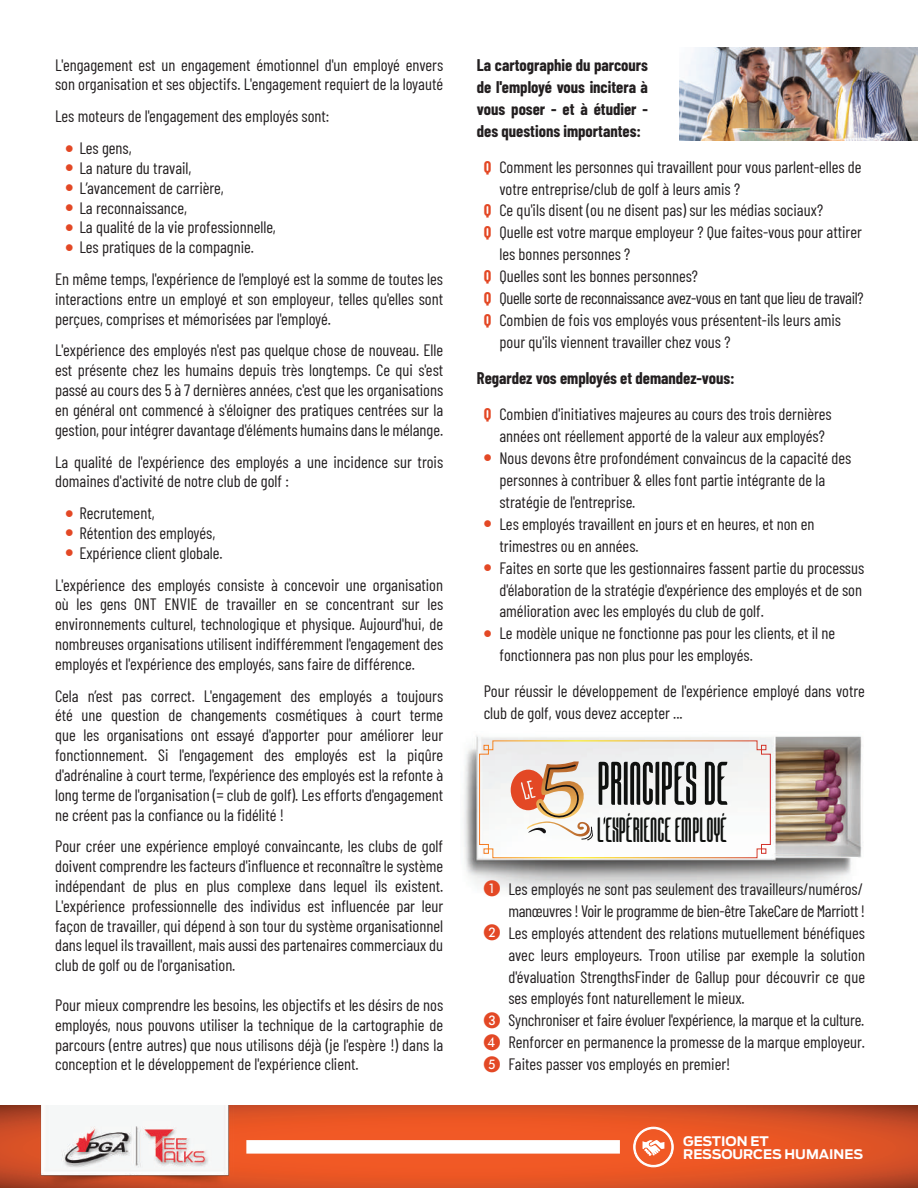
<style>
.page{position:relative;width:918px;height:1188px;background:#fff}
.page>*{position:absolute;margin:0;border:0;box-sizing:border-box;transform-origin:0 0}
.t1{font:condensed 61.5px "MINISTRY";color:#0f110f}
.t2{font:condensed 35.1px "MINISTRY";color:#0f110f}
.t3{font:16.5px/19.8px "Barlow Condensed";color:#231f20}
.t4{font:16.5px "Barlow Condensed";letter-spacing:-.02em;color:#231f20}
.t5{font:700 16.5px/21.9px "Barlow Condensed";color:#231f20;text-align:justify}
.t6{font:700 13.2px/13.2px "Antenna";color:#fff}
.s1{font-weight:700;font-size:25.5px;color:#e34825}
.s2{font-weight:700;color:#e34825}
.s3{font-weight:700}
.s4{font-family:"European Pi One";color:#e34825}
</style>
<div class="page">
<img style="left:464px;top:735px;width:399px;height:157px">
<svg style="left:479px;top:740px;width:292px;height:118px"></svg>
<svg style="left:0;top:1105px;width:918px;height:83px;background:#e05325"></svg>
<img style="left:17px;top:1105px;width:236px;height:83px">
<img style="left:680px;top:47px;width:238px;height:94px">
<div style="left:246px;top:1140px;width:374px;height:14px;background:#fff"></div>
<svg style="left:633px;top:1126px;width:41px;height:42px"></svg>
<p class="t3" style="left:55px;top:54px;width:390px">L'engagement est un engagement émotionnel d'un employé envers son organisation et ses objectifs. L'engagement requiert de la loyauté</p>
<p class="t3" style="left:55px;top:105px;width:276px">Les moteurs de l'engagement des employés sont:</p>
<p class="t3" style="left:66px;top:137px;width:68px"><span class="s1">•</span> Les gens,</p>
<p class="t3" style="left:66px;top:157px;width:127px"><span class="s1">•</span> La nature du travail,</p>
<p class="t3" style="left:66px;top:177px;width:160px"><span class="s1">•</span> L’avancement de carrière,</p>
<p class="t3" style="left:66px;top:196px;width:123px"><span class="s1">•</span> La reconnaissance,</p>
<p class="t3" style="left:66px;top:216px;width:212px"><span class="s1">•</span> La qualité de la vie professionnelle,</p>
<p class="t3" style="left:55px;top:230px;width:390px;line-height:31.8px;text-indent:11px"><span class="s1">•</span> Les pratiques de la compagnie.<br>En même temps, l'expérience de l'employé est la somme de toutes les</p>
<p class="t3" style="left:55px;top:288px;width:390px">interactions entre un employé et son employeur, telles qu'elles sont perçues, comprises et mémorisées par l'employé.</p>
<p class="t3" style="left:55px;top:339px;width:390px;text-align:justify">L'expérience des employés n'est pas quelque chose de nouveau. Elle est présente chez les humains depuis très longtemps. Ce qui s'est passé au cours des 5 à 7 dernières années, c'est que les organisations en général ont commencé à s'éloigner des pratiques centrées sur la gestion, pour intégrer davantage d'éléments humains dans le mélange.</p>
<p class="t3" style="left:55px;top:451px;width:390px">La qualité de l'expérience des employés a une incidence sur trois domaines d'activité de notre club de golf :</p>
<p class="t3" style="left:66px;top:502px;width:91px"><span class="s1">•</span> Recrutement,</p>
<p class="t3" style="left:66px;top:522px;width:151px"><span class="s1">•</span> Rétention des employés,</p>
<p class="t3" style="left:55px;top:536px;width:390px;line-height:31.8px;text-indent:11px"><span class="s1">•</span> Expérience client globale.<br>L'expérience des employés consiste à concevoir une organisation</p>
<p class="t3" style="left:55px;top:593px;width:390px;text-align:justify">où les gens ONT ENVIE de travailler en se concentrant sur les environnements culturel, technologique et physique. Aujourd'hui, de nombreuses organisations utilisent indifféremment l'engagement des employés et l'expérience des employés, sans faire de différence.</p>
<p class="t3" style="left:55px;top:685px;width:390px;text-align:justify">Cela n’est pas correct. L'engagement des employés a toujours été une question de changements cosmétiques à court terme que les organisations ont essayé d'apporter pour améliorer leur fonctionnement. Si l'engagement des employés est la piqûre d'adrénaline à court terme, l'expérience des employés est la refonte à long terme de l'organisation (= club de golf). Les efforts d'engagement ne créent pas la confiance ou la fidélité !</p>
<p class="t3" style="left:55px;top:835px;width:390px;text-align:justify">Pour créer une expérience employé convaincante, les clubs de golf doivent comprendre les facteurs d'influence et reconnaître le système indépendant de plus en plus complexe dans lequel ils existent.<br>L'expérience professionnelle des individus est influencée par leur façon de travailler, qui dépend à son tour du système organisationnel dans lequel ils travaillent, mais aussi des partenaires commerciaux du club de golf ou de l'organisation.</p>
<p class="t3" style="left:55px;top:994px;width:390px;text-align:justify">Pour mieux comprendre les besoins, les objectifs et les désirs de nos employés, nous pouvons utiliser la technique de la cartographie de parcours (entre autres) que nous utilisons déjà (je l'espère !) dans la conception et le développement de l'expérience client.</p>
<p class="t5" style="left:477px;top:53px;width:173px">La cartographie du parcours de l'employé vous incitera à vous poser - et à étudier - des questions importantes:</p>
<p class="t3" style="left:484px;top:156px;width:379px"><span class="s2">Q</span> Comment les personnes qui travaillent pour vous parlent-elles de</p>
<p class="t3" style="left:499px;top:177px;width:242px">votre entreprise/club de golf à leurs amis ?</p>
<p class="t3" style="left:484px;top:199px;width:341px"><span class="s2">Q</span> Ce qu'ils disent (ou ne disent pas) sur les médias sociaux?</p>
<p class="t3" style="left:484px;top:221px;width:380px"><span class="s2">Q</span> Quelle est votre marque employeur ? Que faites-vous pour attirer</p>
<p class="t3" style="left:499px;top:243px;width:132px">les bonnes personnes ?</p>
<p class="t3" style="left:484px;top:265px;width:216px"><span class="s2">Q</span> Quelles sont les bonnes personnes?</p>
<p class="t4" style="left:484px;top:286px;width:381px"><span class="s2">Q</span> Quelle sorte de reconnaissance avez-vous en tant que lieu de travail?</p>
<p class="t3" style="left:484px;top:309px;width:359px"><span class="s2">Q</span> Combien de fois vos employés vous présentent-ils leurs amis</p>
<p class="t3" style="left:499px;top:331px;width:233px">pour qu'ils viennent travailler chez vous ?</p>
<p class="t3" style="left:484px;top:359px;width:350px;line-height:36px;text-indent:-7px"><span class="s3">Regardez vos employés et demandez-vous:<br></span><span class="s2">Q</span> Combien d'initiatives majeures au cours des trois dernières</p>
<p class="t3" style="left:499px;top:425px;width:327px">années ont réellement apporté de la valeur aux employés?</p>
<p class="t3" style="left:499px;top:446px;width:353px;line-height:21.9px;text-indent:-16px"><span class="s1">•</span> Nous devons être profondément convaincus de la capacité des personnes à contribuer &amp; elles font partie intégrante de la stratégie de l'entreprise.</p>
<p class="t3" style="left:499px;top:512px;width:317px;line-height:21.9px;text-indent:-16px"><span class="s1">•</span> Les employés travaillent en jours et en heures, et non en trimestres ou en années.</p>
<p class="t3" style="left:499px;top:556px;width:366px;line-height:21.9px;text-indent:-16px"><span class="s1">•</span> Faites en sorte que les gestionnaires fassent partie du processus d'élaboration de la stratégie d'expérience des employés et de son amélioration avec les employés du club de golf.</p>
<p class="t3" style="left:499px;top:621px;width:337px;line-height:21.9px;text-indent:-16px"><span class="s1">•</span> Le modèle unique ne fonctionne pas pour les clients, et il ne fonctionnera pas non plus pour les employés.</p>
<p class="t3" style="left:484px;top:679px;width:383px;line-height:21.9px">Pour réussir le développement de l'expérience employé dans votre club de golf, vous devez accepter ...</p>
<h1 class="t1" style="left:597px;top:752px;width:132px">PRINCIPES DE</h1>
<h2 class="t2" style="left:597px;top:813px;width:131px">LEXPÉRIENCE EMPLOYÉ</h2>
<p class="t3" style="left:484px;top:878px;width:381px"><span class="s4">A</span> Les employés ne sont pas seulement des travailleurs/numéros/</p>
<p class="t4" style="left:508px;top:899px;width:358px">manœuvres ! Voir le programme de bien-être TakeCare de Marriott !</p>
<p class="t3" style="left:484px;top:922px;width:383px"><span class="s4">B</span> Les employés attendent des relations mutuellement bénéfiques</p>
<p class="t3" style="left:508px;top:944px;width:358px">avec leurs employeurs. Troon utilise par exemple la solution</p>
<p class="t3" style="left:508px;top:965px;width:358px">d'évaluation StrengthsFinder de Gallup pour découvrir ce que</p>
<p class="t3" style="left:508px;top:987px;width:238px">ses employés font naturellement le mieux.</p>
<p class="t3" style="left:484px;top:1009px;width:382px"><span class="s4">C</span> Synchroniser et faire évoluer l'expérience, la marque et la culture.</p>
<p class="t3" style="left:484px;top:1031px;width:383px"><span class="s4">D</span> Renforcer en permanence la promesse de la marque employeur.</p>
<p class="t3" style="left:484px;top:1053px;width:248px"><span class="s4">E</span> Faites passer vos employés en premier!</p>
<p class="t6" style="left:683px;top:1134px;width:181px">GESTION ET<br>RESSOURCES HUMAINES</p>
</div>
